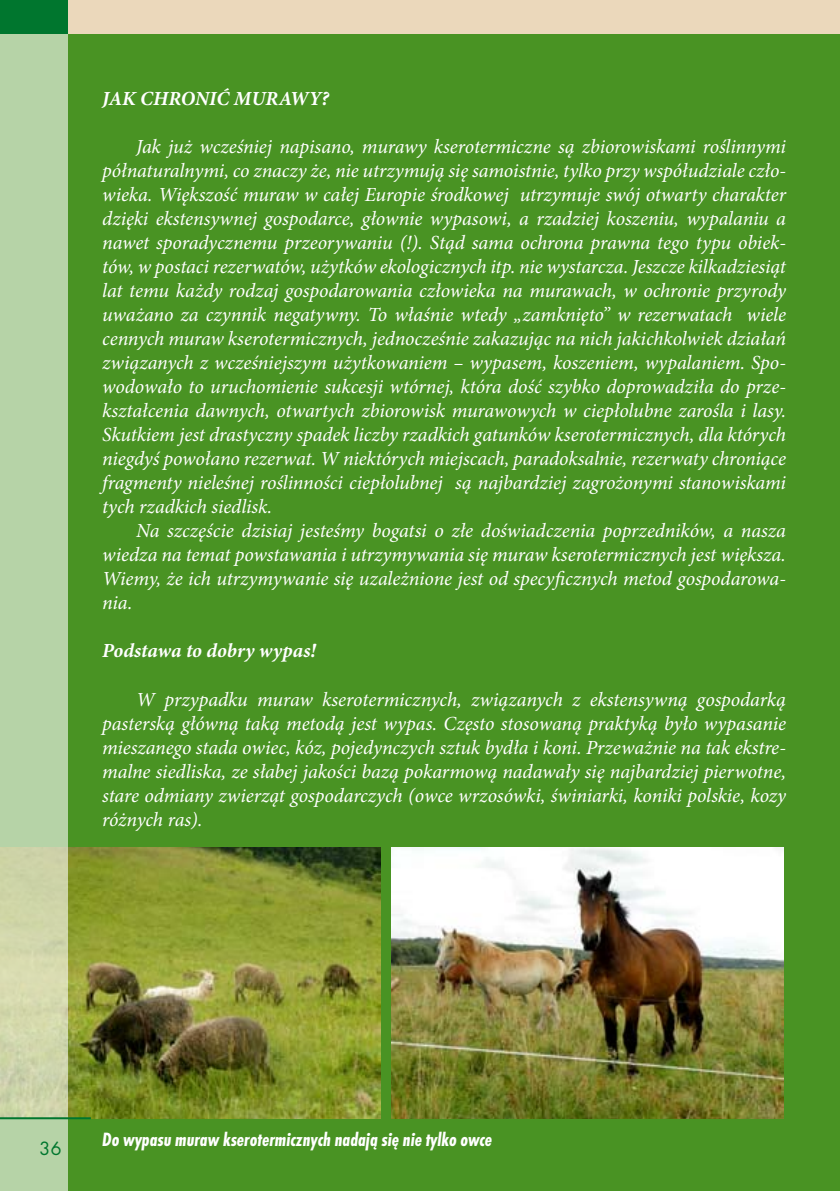
<style>
.page{position:relative;width:840px;height:1191px;background:#fff}
.page>*{position:absolute;margin:0;border:0;box-sizing:border-box;transform-origin:0 0}
.t1{font:italic 20px/24px "Minion Pro";letter-spacing:-.005em;color:#fff;text-align:justify}
.t2{font:italic 20px "Futur TEE Bol Con";color:#fff}
.t3{font:italic 700 20px "Minion Pro";color:#fff}
.t4{font:20px "Futur TEE";color:#00762e}
</style>
<div class="page">
<hr style="left:839px;top:0;width:1px;height:1191px;background:#499323">
<hr style="left:839px;top:1130px;width:1px;height:61px;background:#00762e">
<div style="left:0;top:19px;width:839px;height:1172px;background:#499323"></div>
<img style="left:391px;top:847px;width:391px;height:272px">
<img style="left:68px;top:847px;width:312px;height:272px">
<svg style="left:0;top:34px;width:68px;height:1157px;background:#bcd3a7"></svg>
<hr style="left:0;top:1117px;width:91px;height:2px;background:#00762e">
<div style="left:0;top:0;width:839px;height:34px;background:#ebd8bb"></div>
<div style="left:0;top:0;width:68px;height:34px;background:#00762e"></div>
<hr style="left:839px;top:0;width:1px;height:34px;background:#ebd8bb">
<p class="t3" style="left:102px;top:85px;width:228px">JAK CHRONIĆ MURAWY?</p>
<p class="t1" style="left:102px;top:135px;width:685px;text-indent:34px">Jak już wcześniej napisano, murawy kserotermiczne są zbiorowiskami roślinnymi półnaturalnymi, co znaczy że, nie utrzymują się samoistnie, tylko przy współudziale czło&shy;wieka. Większość muraw w całej Europie środkowej utrzymuje swój otwarty charakter dzięki ekstensywnej gospodarce, głownie wypasowi, a rzadziej koszeniu, wypalaniu a nawet sporadycznemu przeorywaniu (!). Stąd sama ochrona prawna tego typu obiek&shy;tów, w postaci rezerwatów, użytków ekologicznych itp. nie wystarcza. Jeszcze kilkadziesiąt lat temu każdy rodzaj gospodarowania człowieka na murawach, w ochronie przyrody uważano za czynnik negatywny. To właśnie wtedy „zamknięto” w rezerwatach wiele cennych muraw kserotermicznych, jednocześnie zakazując na nich jakichkolwiek działań związanych z wcześniejszym użytkowaniem – wypasem, koszeniem, wypalaniem. Spo&shy;wodowało to uruchomienie sukcesji wtórnej, która dość szybko doprowadziła do prze&shy;kształcenia dawnych, otwartych zbiorowisk murawowych w ciepłolubne zarośla i lasy.<br>Skutkiem jest drastyczny spadek liczby rzadkich gatunków kserotermicznych, dla których niegdyś powołano rezerwat. W niektórych miejscach, paradoksalnie, rezerwaty chroniące fragmenty nieleśnej roślinności ciepłolubnej są najbardziej zagrożonymi stanowiskami tych rzadkich siedlisk.</p>
<p class="t1" style="left:102px;top:519px;width:685px;text-indent:34px">Na szczęście dzisiaj jesteśmy bogatsi o złe doświadczenia poprzedników, a nasza wiedza na temat powstawania i utrzymywania się muraw kserotermicznych jest większa.<br>Wiemy, że ich utrzymywanie się uzależnione jest od specyficznych metod gospodarowa&shy;nia.</p>
<p class="t3" style="left:102px;top:637px;width:215px">Podstawa to dobry wypas!</p>
<p class="t1" style="left:102px;top:687px;width:685px;text-indent:34px">W przypadku muraw kserotermicznych, związanych z ekstensywną gospodarką pasterską główną taką metodą jest wypas. Często stosowaną praktyką było wypasanie mieszanego stada owiec, kóz, pojedynczych sztuk bydła i koni. Przeważnie na tak ekstre&shy;malne siedliska, ze słabej jakości bazą pokarmową nadawały się najbardziej pierwotne, stare odmiany zwierząt gospodarczych (owce wrzosówki, świniarki, koniki polskie, kozy różnych ras).</p>
<p class="t4" style="left:39px;top:1136px;width:12px">36</p>
<p class="t2" style="left:102px;top:1127px;width:391px">Do wypasu muraw kserotermicznych nadają się nie tylko owce</p>
</div>
